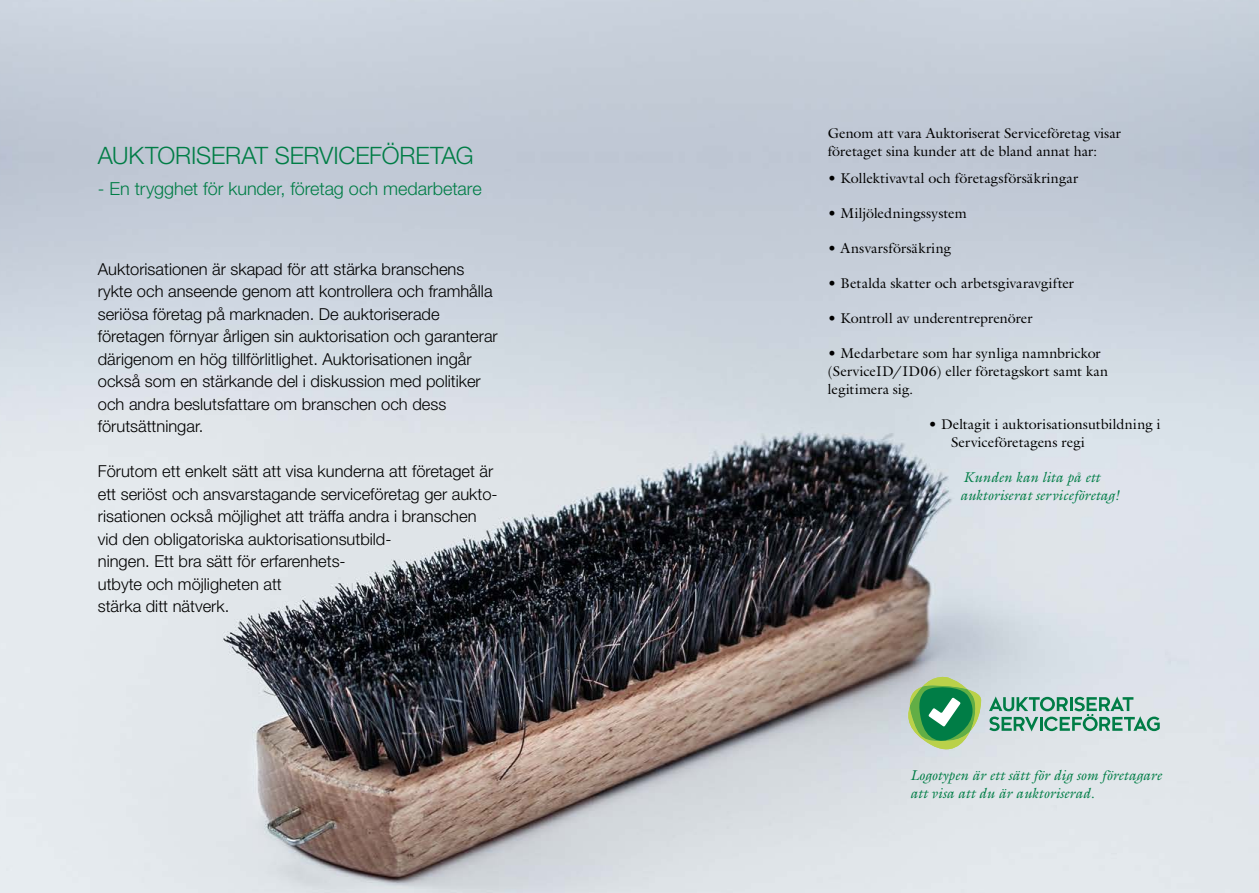
<style>
.page{position:relative;width:1259px;height:893px;background:#fff}
.page>*{position:absolute;margin:0;border:0;box-sizing:border-box;transform-origin:0 0}
.t1{font:300 24px "Helvetica Neue LT Std";letter-spacing:-.005em;color:#007d46}
.t2{font:300 18px "Helvetica Neue LT Std";color:#007d46}
.t3{font:300 16.5px/22.5px "Helvetica Neue LT Std";color:#000}
.t4{font:14.25px/18px "Galliard Std";color:#000}
.t5{font:italic 14.25px/18px "Galliard Std";color:#007d46}
.t6{font:14.25px "Galliard Std";letter-spacing:.02em;color:#000}
</style>
<div class="page">
<img style="left:0;top:0;width:1259px;height:893px">
<svg style="left:989px;top:696px;width:170px;height:35px;background:#8fbeaf"></svg>
<svg style="left:906px;top:674px;width:75px;height:82px;background:#82b889"></svg>
<h1 class="t1" style="left:98px;top:141px;width:377px">AUKTORISERAT SERVICEFÖRETAG</h1>
<p class="t2" style="left:98px;top:178px;width:385px">- En trygghet för kunder, företag och medarbetare</p>
<p class="t3" style="left:98px;top:257px;width:401px">Auktorisationen är skapad för att stärka branschens rykte och anseende genom att kontrollera och framhålla seriösa företag på marknaden. De auktoriserade företagen förnyar årligen sin auktorisation och garanterar därigenom en hög tillförlitlighet. Auktorisationen ingår också som en stärkande del i diskussion med politiker och andra beslutsfattare om branschen och dess förutsättningar.</p>
<p class="t3" style="left:98px;top:460px;width:401px">Förutom ett enkelt sätt att visa kunderna att företaget är ett seriöst och ansvarstagande serviceföretag ger aukto&shy;risationen också möjlighet att träffa andra i branschen vid den obligatoriska auktorisationsutbild-<br>ningen. Ett bra sätt för erfarenhets-<br>utbyte och möjligheten att<br>stärka ditt nätverk.</p>
<p class="t4" style="left:828px;top:124px;width:294px">Genom att vara Auktoriserat Serviceföretag visar företaget sina kunder att de bland annat har:</p>
<p class="t4" style="left:828px;top:169px;width:252px">• Kollektivavtal och företagsförsäkringar</p>
<p class="t4" style="left:828px;top:204px;width:140px">• Miljöledningssystem</p>
<p class="t6" style="left:828px;top:239px;width:125px">• Ansvarsförsäkring</p>
<p class="t4" style="left:828px;top:274px;width:248px">• Betalda skatter och arbetsgivaravgifter</p>
<p class="t4" style="left:828px;top:309px;width:206px">• Kontroll av underentreprenörer</p>
<p class="t4" style="left:828px;top:344px;width:282px">• Medarbetare som har synliga namnbrickor (ServiceID/ID06) eller företagskort samt kan legitimera sig.</p>
<p class="t4" style="left:951px;top:415px;width:211px;text-indent:-23px">• Deltagit i auktorisationsutbildning i<br>Serviceföretagens regi</p>
<p class="t5" style="left:960px;top:468px;width:161px">Kunden kan lita på ett auktoriserat serviceföretag!</p>
<p class="t5" style="left:910px;top:766px;width:253px">Logotypen är ett sätt för dig som företagare att visa att du är auktoriserad.</p>
</div>
